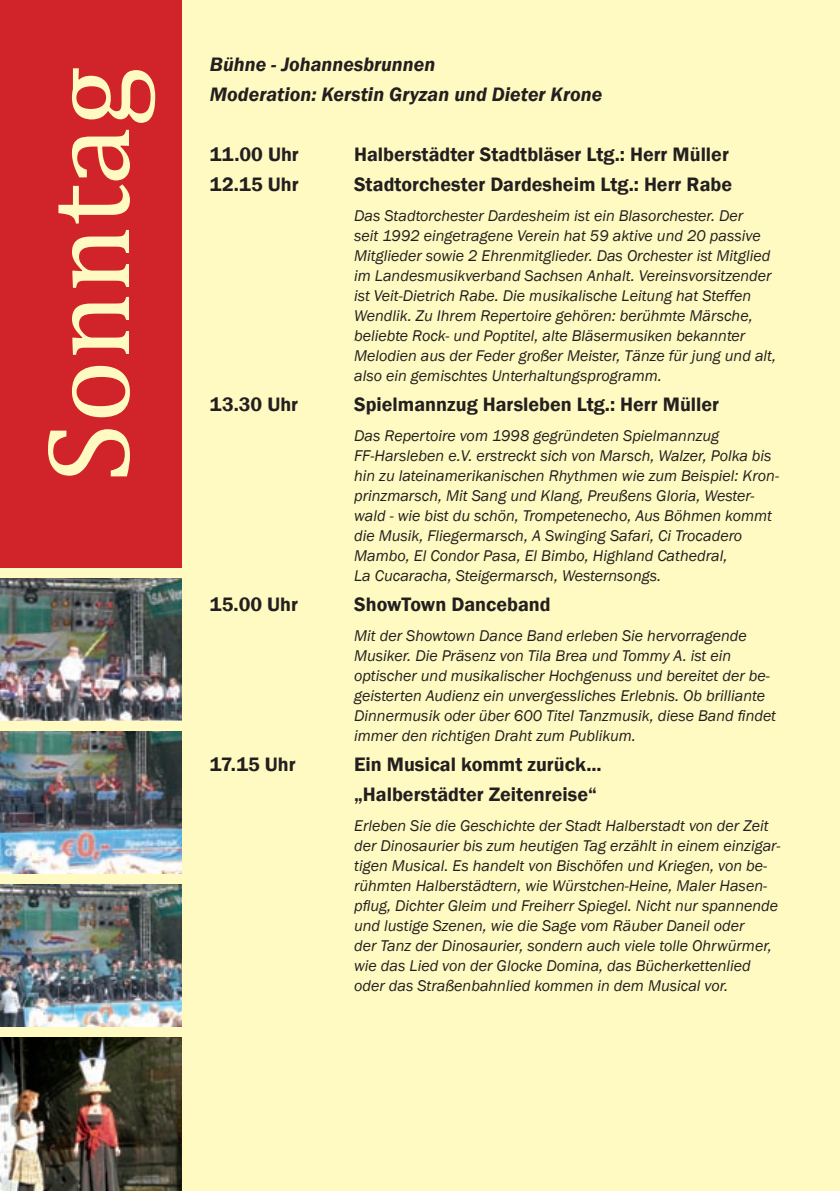
<style>
.page{position:relative;width:840px;height:1191px;background:#fff}
.page>*{position:absolute;margin:0;border:0;box-sizing:border-box;transform-origin:0 0}
.t1{font:120px "Cambria";color:#fffac1}
.t2{font:600 20px/30px "Franklin Gothic";color:#231f20}
.t3{font:italic 600 20px/30px "Franklin Gothic";color:#231f20}
.t4{font:italic 16px/20px "Franklin Gothic";color:#231f20}
</style>
<div class="page">
<div style="left:0;top:0;width:839px;height:1191px;background:#fffac1"></div>
<img style="left:0;top:579px;width:181px;height:141px">
<div style="left:0;top:0;width:181px;height:567px;background:#d1232a"></div>
<img style="left:0;top:731px;width:181px;height:142px">
<img style="left:0;top:884px;width:181px;height:142px">
<img style="left:0;top:1038px;width:181px;height:153px">
<h1 class="t1" style="left:17px;top:483px;width:417px;rotate:-90deg">Sonntag</h1>
<p class="t3" style="left:210px;top:49px;width:393px">Bühne - Johannesbrunnen<br>Moderation: Kerstin Gryzan und Dieter Krone</p>
<p class="t2" style="left:210px;top:139px;width:90px">11.00 Uhr</p>
<p class="t2" style="left:354px;top:139px;width:376px">Halberstädter Stadtbläser Ltg.: Herr Müller</p>
<p class="t2" style="left:210px;top:169px;width:90px">12.15 Uhr</p>
<p class="t2" style="left:354px;top:169px;width:379px">Stadtorchester Dardesheim Ltg.: Herr Rabe</p>
<p class="t4" style="left:354px;top:206px;width:423px">Das Stadtorchester Dardesheim ist ein Blasorchester. Der<br>seit 1992 eingetragene Verein hat 59 aktive und 20 passive Mitglieder sowie 2 Ehrenmitglieder. Das Orchester ist Mitglied im Landesmusikverband Sachsen Anhalt. Vereinsvorsitzender ist Veit-Dietrich Rabe. Die musikalische Leitung hat Steffen Wendlik. Zu Ihrem Repertoire gehören: berühmte Märsche, beliebte Rock- und Poptitel, alte Bläsermusiken bekannter Melodien aus der Feder großer Meister, Tänze für jung und alt, also ein gemischtes Unterhaltungsprogramm.</p>
<p class="t2" style="left:210px;top:389px;width:90px">13.30 Uhr</p>
<p class="t2" style="left:354px;top:389px;width:366px">Spielmannzug Harsleben Ltg.: Herr Müller</p>
<p class="t4" style="left:354px;top:426px;width:426px">Das Repertoire vom 1998 gegründeten Spielmannzug FF-Harsleben e.V. erstreckt sich von Marsch, Walzer, Polka bis hin zu lateinamerikanischen Rhythmen wie zum Beispiel: Kron&shy;prinzmarsch, Mit Sang und Klang, Preußens Gloria, Wester&shy;wald - wie bist du schön, Trompetenecho, Aus Böhmen kommt die Musik, Fliegermarsch, A Swinging Safari, Ci Trocadero Mambo, El Condor Pasa, El Bimbo, Highland Cathedral,<br>La Cucaracha, Steigermarsch, Westernsongs.</p>
<p class="t2" style="left:210px;top:589px;width:89px">15.00 Uhr</p>
<p class="t2" style="left:354px;top:589px;width:198px">ShowTown Danceband</p>
<p class="t4" style="left:354px;top:626px;width:423px">Mit der Showtown Dance Band erleben Sie hervorragende Musiker. Die Präsenz von Tila Brea und Tommy A. ist ein optischer und musikalischer Hochgenuss und bereitet der be&shy;geisterten Audienz ein unvergessliches Erlebnis. Ob brilliante Dinnermusik oder über 600 Titel Tanzmusik, diese Band findet immer den richtigen Draht zum Publikum.</p>
<p class="t2" style="left:210px;top:749px;width:87px">17.15 Uhr</p>
<p class="t2" style="left:354px;top:749px;width:249px">Ein Musical kommt zurück... „Halberstädter Zeitenreise“</p>
<p class="t4" style="left:354px;top:816px;width:427px">Erleben Sie die Geschichte der Stadt Halberstadt von der Zeit der Dinosaurier bis zum heutigen Tag erzählt in einem einzigar&shy;tigen Musical. Es handelt von Bischöfen und Kriegen, von be&shy;rühmten Halberstädtern, wie Würstchen-Heine, Maler Hasen&shy;pflug, Dichter Gleim und Freiherr Spiegel. Nicht nur spannende und lustige Szenen, wie die Sage vom Räuber Daneil oder<br>der Tanz der Dinosaurier, sondern auch viele tolle Ohrwürmer, wie das Lied von der Glocke Domina, das Bücherkettenlied oder das Straßenbahnlied kommen in dem Musical vor.</p>
</div>
